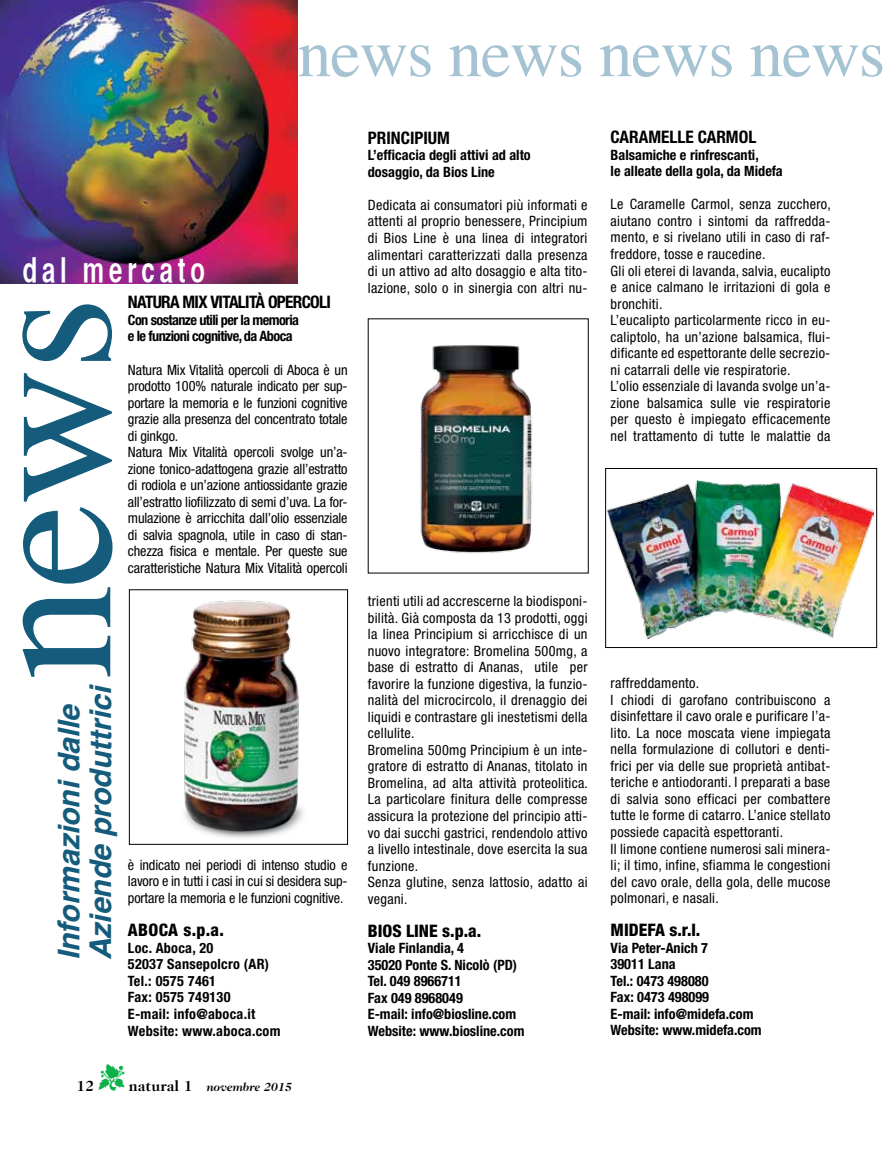
<style>
.page{position:relative;width:893px;height:1149px;background:#fff}
.page>*{position:absolute;margin:0;border:0;box-sizing:border-box;transform-origin:0 0}
.t1{font:190.5px "Times";color:#145b7c}
.t2{font:67.5px "Times";letter-spacing:-.015em;color:#a5c3d2}
.t3{font:34.5px "Helvetica CY Bold";letter-spacing:.16em;color:#fff;scale:.85 1}
.t4{font:italic 700 30px/31.5px "Helvetica";color:#145b7c}
.t5{font:800 condensed 17.25px "Helvetica Neue LT Std";color:#000}
.t6{font:700 condensed 17.25px "Helvetica Neue LT Std";letter-spacing:-.04em;color:#000}
.t7{font:700 condensed 17.25px "Helvetica Neue LT Std";color:#000}
.t8{font:700 15px "Caslon 224 IT Cby BT";color:#000}
.t9{font:condensed 14.25px/16.5px "Helvetica Neue LT Std";letter-spacing:.02em;color:#000}
.t10{font:condensed 14.25px/16.5px "Helvetica Neue LT Std";letter-spacing:-.01em;color:#000}
.t11{font:700 condensed 14.25px/16.5px "Helvetica Neue LT Std";color:#000}
.t12{font:700 condensed 14.25px/16.5px "Helvetica Neue LT Std";letter-spacing:.02em;color:#000}
.t13{font:700 condensed 14.25px/16.5px "Helvetica Neue LT Std";letter-spacing:-.04em;color:#000}
.t14{font:italic 700 12px "Caslon 224 IT Cby BT";color:#000}
.s1{color:#0db14b}
.s2{font-style:normal;font-size:15px}
</style>
<div class="page">
<img style="left:0;top:0;width:298px;height:283px">
<img style="left:184px;top:600px;width:120px;height:238px">
<div style="left:129px;top:589px;width:219px;height:255px;border:1px solid #000"></div>
<img style="left:607px;top:480px;width:266px;height:158px">
<div style="left:605px;top:468px;width:272px;height:179px;border:1px solid #000"></div>
<img style="left:420px;top:345px;width:112px;height:208px">
<h2 class="t2" style="left:298px;top:-10px;width:589px">news news news news</h2>
<h3 class="t3" style="left:23px;top:248px;width:216px">dal mercato</h3>
<p class="t6" style="left:128px;top:292px;width:204px">NATURA MIX VITALITÀ OPERCOLI</p>
<p class="t13" style="left:128px;top:311px;width:173px">Con sostanze utili per la memoria e le funzioni cognitive, da Aboca</p>
<p class="t10" style="left:128px;top:361px;width:221px">Natura Mix Vitalità opercoli di Aboca è un prodotto 100% naturale indicato per sup&shy;portare la memoria e le funzioni cognitive grazie alla presenza del concentrato totale di ginkgo.<br>Natura Mix Vitalità opercoli svolge un’a&shy;zione tonico-adattogena grazie all’estratto di rodiola e un’azione antiossidante grazie all’estratto liofilizzato di semi d’uva. La for&shy;mulazione è arricchita dall’olio essenziale di salvia spagnola, utile in caso di stan&shy;chezza fisica e mentale. Per queste sue caratteristiche Natura Mix Vitalità opercoli</p>
<h1 class="t1" style="left:-132px;top:679px;width:384px;rotate:-90deg">news</h1>
<h3 class="t4" style="left:53px;top:960px;width:277px;rotate:-90deg">Informazioni dalle<br>Aziende produttrici</h3>
<p class="t9" style="left:128px;top:856px;width:221px;text-align:justify">è indicato nei periodi di intenso studio e lavoro e in tutti i casi in cui si desidera sup&shy;portare la memoria e le funzioni cognitive.</p>
<p class="t5" style="left:128px;top:919px;width:98px">ABOCA s.p.a.</p>
<p class="t12" style="left:128px;top:938px;width:154px">Loc. Aboca, 20<br>52037 Sansepolcro (AR)<br>Tel.: 0575 7461<br>Fax: 0575 749130<br>E-mail: info@aboca.it<br>Website: www.aboca.com</p>
<p class="t14" style="left:99px;top:1079px;width:195px"><span class="s1">▼</span> <span class="s2">natural 1</span> novembre 2015</p>
<p class="t8" style="left:77px;top:1076px;width:19px">12</p>
<p class="t7" style="left:368px;top:127px;width:84px">PRINCIPIUM</p>
<p class="t11" style="left:368px;top:147px;width:164px">L’efficacia degli attivi ad alto dosaggio, da Bios Line</p>
<p class="t9" style="left:368px;top:196px;width:221px;text-align:justify">Dedicata ai consumatori più informati e attenti al proprio benessere, Principium di Bios Line è una linea di integratori alimentari caratterizzati dalla presenza di un attivo ad alto dosaggio e alta tito&shy;lazione, solo o in sinergia con altri nu-</p>
<p class="t9" style="left:368px;top:592px;width:222px">trienti utili ad accrescerne la biodisponi&shy;bilità. Già composta da 13 prodotti, oggi la linea Principium si arricchisce di un nuovo integratore: Bromelina 500mg, a base di estratto di Ananas, utile per favorire la funzione digestiva, la funzio&shy;nalità del microcircolo, il drenaggio dei liquidi e contrastare gli inestetismi della cellulite.<br>Bromelina 500mg Principium è un inte&shy;gratore di estratto di Ananas, titolato in Bromelina, ad alta attività proteolitica.<br>La particolare finitura delle compresse assicura la protezione del principio atti&shy;vo dai succhi gastrici, rendendolo attivo a livello intestinale, dove esercita la sua funzione.<br>Senza glutine, senza lattosio, adatto ai vegani.</p>
<p class="t5" style="left:368px;top:919px;width:115px">BIOS LINE s.p.a.</p>
<p class="t11" style="left:368px;top:939px;width:158px">Viale Finlandia, 4<br>35020 Ponte S. Nicolò (PD)<br>Tel. 049 8966711<br>Fax 049 8968049<br>E-mail: info@biosline.com<br>Website: www.biosline.com</p>
<p class="t7" style="left:611px;top:127px;width:147px">CARAMELLE CARMOL</p>
<p class="t11" style="left:611px;top:146px;width:174px">Balsamiche e rinfrescanti,<br>le alleate della gola, da Midefa</p>
<p class="t9" style="left:611px;top:196px;width:222px">Le Caramelle Carmol, senza zucchero, aiutano contro i sintomi da raffredda&shy;mento, e si rivelano utili in caso di raf&shy;freddore, tosse e raucedine.<br>Gli oli eterei di lavanda, salvia, eucalipto e anice calmano le irritazioni di gola e bronchiti.<br>L’eucalipto particolarmente ricco in eu&shy;caliptolo, ha un’azione balsamica, flui&shy;dificante ed espettorante delle secrezio&shy;ni catarrali delle vie respiratorie.<br>L’olio essenziale di lavanda svolge un’a&shy;zione balsamica sulle vie respiratorie per questo è impiegato efficacemente nel trattamento di tutte le malattie da</p>
<p class="t9" style="left:611px;top:674px;width:221px">raffreddamento.<br>I chiodi di garofano contribuiscono a disinfettare il cavo orale e purificare l’a&shy;lito. La noce moscata viene impiegata nella formulazione di collutori e denti&shy;frici per via delle sue proprietà antibat&shy;teriche e antiodoranti. I preparati a base di salvia sono efficaci per combattere tutte le forme di catarro. L’anice stellato possiede capacità espettoranti.<br>Il limone contiene numerosi sali minera&shy;li; il timo, infine, sfiamma le congestioni del cavo orale, della gola, delle mucose polmonari, e nasali.</p>
<p class="t5" style="left:611px;top:918px;width:91px">MIDEFA s.r.l.</p>
<p class="t11" style="left:611px;top:938px;width:153px">Via Peter-Anich 7<br>39011 Lana<br>Tel.: 0473 498080<br>Fax: 0473 498099<br>E-mail: info@midefa.com<br>Website: www.midefa.com</p>
</div>
